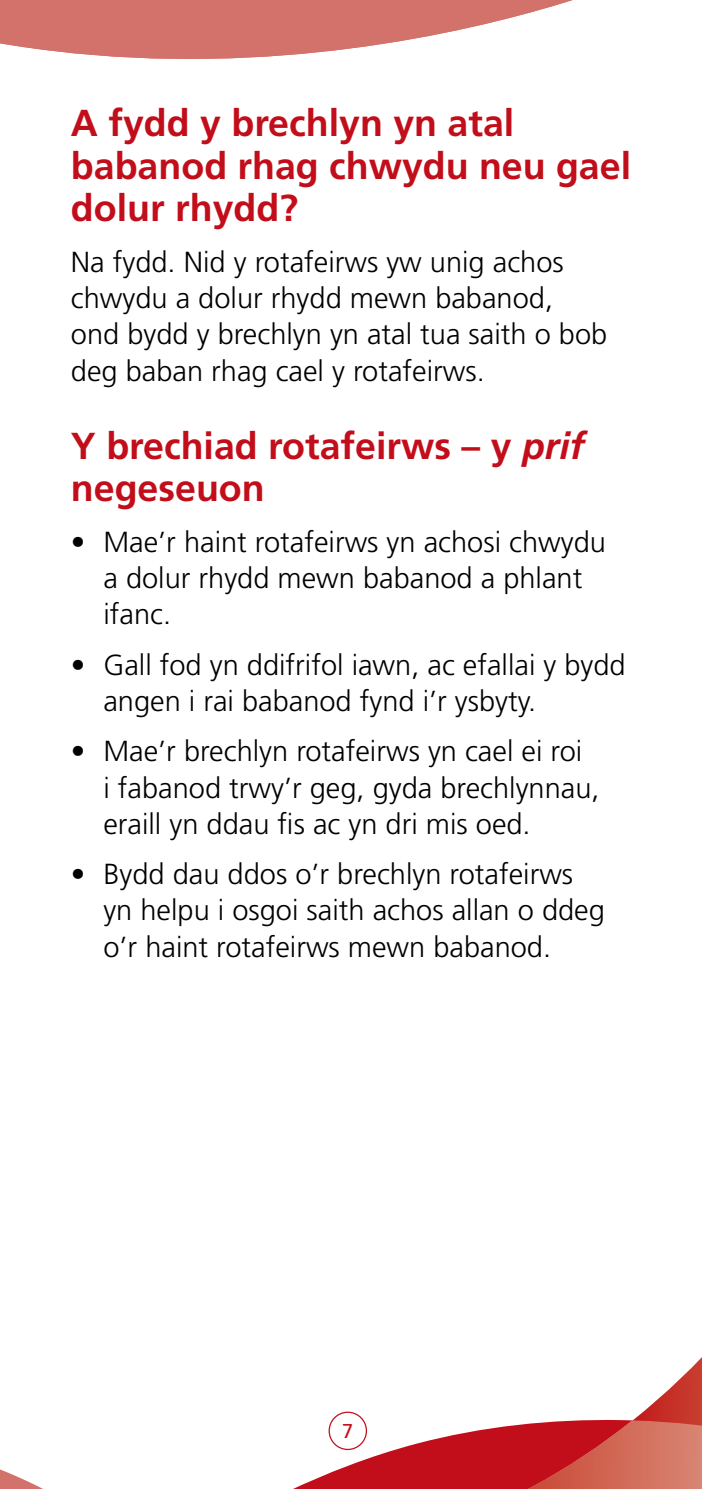
<style>
.page{position:relative;width:702px;height:1489px;background:#fff}
.page>*{position:absolute;margin:0;border:0;box-sizing:border-box;transform-origin:0 0}
.t1{font:700 37.5px/42.5px "Frutiger LT Std";color:#c20e1a}
.bullets{font:300 29px/36.2px "Frutiger LT Std";color:#000}
.t2{font:20px "Frutiger LT Std";color:#c20e1a}
.s1{font-style:italic}
</style>
<div class="page">
<svg style="left:0;top:1357px;width:702px;height:131px"></svg>
<div style="left:328px;top:1411px;width:39px;height:38px;border:1px solid #c20e1a;border-radius:50%"></div>
<svg style="left:0;top:0;width:573px;height:59px;fill:#d3726a"></svg>
<p class="t1" style="left:71px;top:102px;width:561px">A fydd y brechlyn yn atal babanod rhag chwydu neu gael dolur rhydd?</p>
<p class="bullets" style="left:71px;top:244px;width:538px">Na fydd. Nid y rotafeirws yw unig achos chwydu a dolur rhydd mewn babanod, ond bydd y brechlyn yn atal tua saith o bob deg baban rhag cael y rotafeirws.</p>
<p class="t1" style="left:71px;top:424px;width:515px">Y brechiad rotafeirws – y <span class="s1">prif </span>negeseuon</p>
<p class="bullets" style="left:103px;top:524px;width:504px;text-indent:-32px">• Mae’r haint rotafeirws yn achosi chwydu a dolur rhydd mewn babanod a phlant ifanc.</p>
<p class="bullets" style="left:103px;top:646px;width:524px;text-indent:-32px">• Gall fod yn ddifrifol iawn, ac efallai y bydd angen i rai babanod fynd i’r ysbyty.</p>
<p class="bullets" style="left:103px;top:733px;width:497px;text-indent:-32px">• Mae’r brechlyn rotafeirws yn cael ei roi<br>i fabanod trwy’r geg, gyda brechlynnau, eraill yn ddau fis ac yn dri mis oed.</p>
<p class="bullets" style="left:103px;top:856px;width:503px;text-indent:-32px">• Bydd dau ddos o’r brechlyn rotafeirws yn helpu i osgoi saith achos allan o ddeg o’r haint rotafeirws mewn babanod.</p>
<p class="t2" style="left:342px;top:1419px;width:13px">7</p>
</div>
